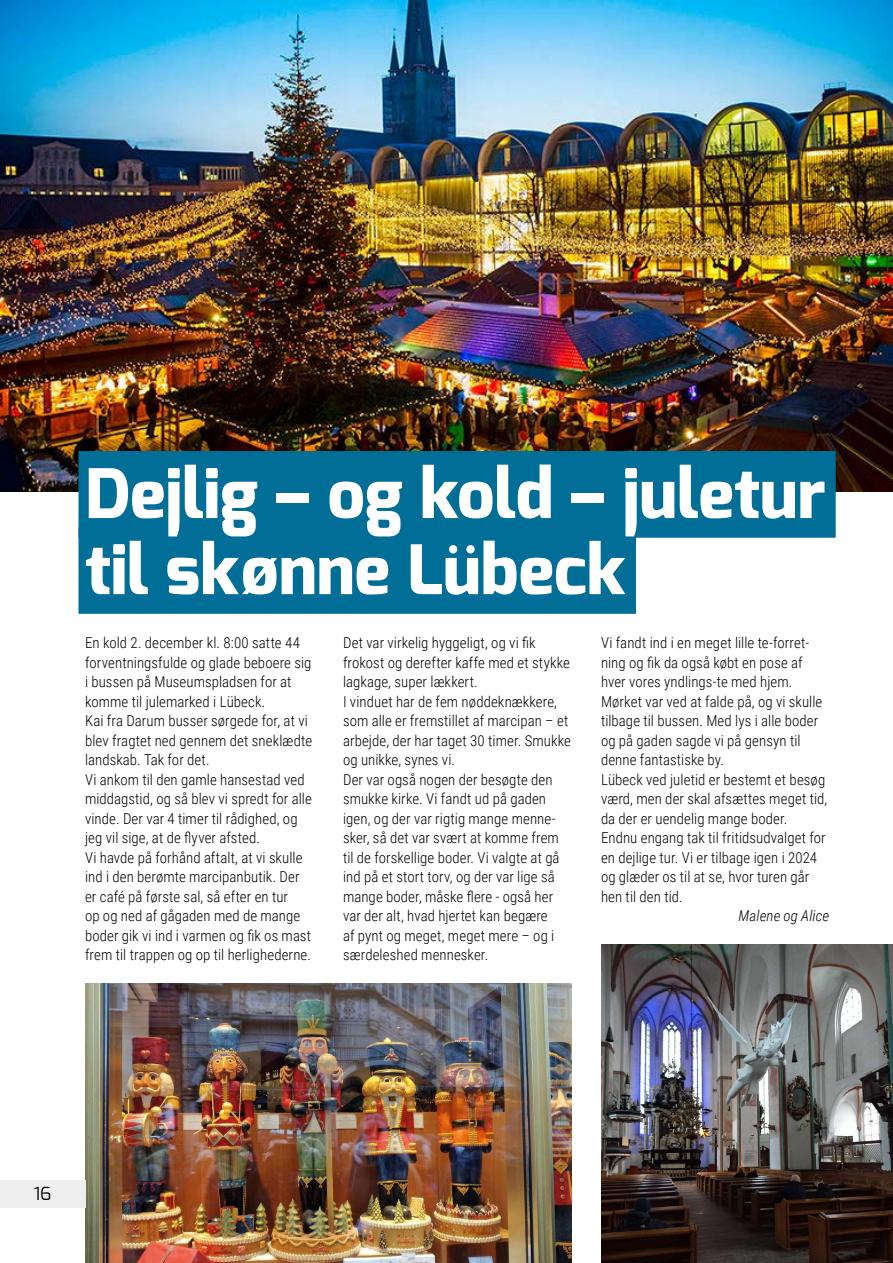
<style>
.page{position:relative;width:893px;height:1263px;background:#fff}
.page>*{position:absolute;margin:0;border:0;box-sizing:border-box;transform-origin:0 0}
.t1{font:800 68.1px/76.1px "Exo";letter-spacing:-.005em;color:#fff}
.t2{font:18px "Exo";color:#000}
.t3{font:300 15px/19.5px "Roboto Condensed";letter-spacing:.005em;color:#000}
.t4{font:italic 300 15px "Roboto Condensed";letter-spacing:.01em;color:#000}
</style>
<div class="page">
<img style="left:0;top:0;width:893px;height:492px">
<div style="left:78px;top:451px;width:758px;height:87px;background:#006e96"></div>
<div style="left:78px;top:527px;width:558px;height:87px;background:#006e96"></div>
<img style="left:85px;top:983px;width:486px;height:280px">
<img style="left:601px;top:944px;width:292px;height:319px">
<div style="left:0;top:1180px;width:85px;height:27px;background:#eee"></div>
<h1 class="t1" style="left:85px;top:456px;width:742px">Dejlig – og kold – juletur til skønne Lübeck</h1>
<p class="t3" style="left:85px;top:633px;width:229px">En kold 2. december kl. 8:00 satte 44 forventningsfulde og glade beboere sig i bussen på Museumspladsen for at komme til julemarked i Lübeck.<br>Kai fra Darum busser sørgede for, at vi blev fragtet ned gennem det sneklædte landskab. Tak for det.<br>Vi ankom til den gamle hansestad ved middagstid, og så blev vi spredt for alle vinde. Der var 4 timer til rådighed, og jeg vil sige, at de flyver afsted.<br>Vi havde på forhånd aftalt, at vi skulle ind i den berømte marcipanbutik. Der er café på første sal, så efter en tur<br>op og ned af gågaden med de mange boder gik vi ind i varmen og fik os mast frem til trappen og op til herlighederne.</p>
<p class="t3" style="left:343px;top:633px;width:230px">Det var virkelig hyggeligt, og vi fik frokost og derefter kaffe med et stykke lagkage, super lækkert.<br>I vinduet har de fem nøddeknækkere, som alle er fremstillet af marcipan – et arbejde, der har taget 30 timer. Smukke og unikke, synes vi.<br>Der var også nogen der besøgte den smukke kirke. Vi fandt ud på gaden igen, og der var rigtig mange menne&shy;sker, så det var svært at komme frem til de forskellige boder. Vi valgte at gå ind på et stort torv, og der var lige så mange boder, måske flere - også her var der alt, hvad hjertet kan begære<br>af pynt og meget, meget mere – og i særdeleshed mennesker.</p>
<p class="t3" style="left:601px;top:633px;width:228px">Vi fandt ind i en meget lille te-forret&shy;ning og fik da også købt en pose af hver vores yndlings-te med hjem.<br>Mørket var ved at falde på, og vi skulle tilbage til bussen. Med lys i alle boder og på gaden sagde vi på gensyn til denne fantastiske by.<br>Lübeck ved juletid er bestemt et besøg værd, men der skal afsættes meget tid, da der er uendelig mange boder.<br>Endnu engang tak til fritidsudvalget for en dejlige tur. Vi er tilbage igen i 2024 og glæder os til at se, hvor turen går hen til den tid.</p>
<p class="t4" style="left:739px;top:905px;width:92px">Malene og Alice</p>
<p class="t2" style="left:34px;top:1182px;width:19px">16</p>
</div>
